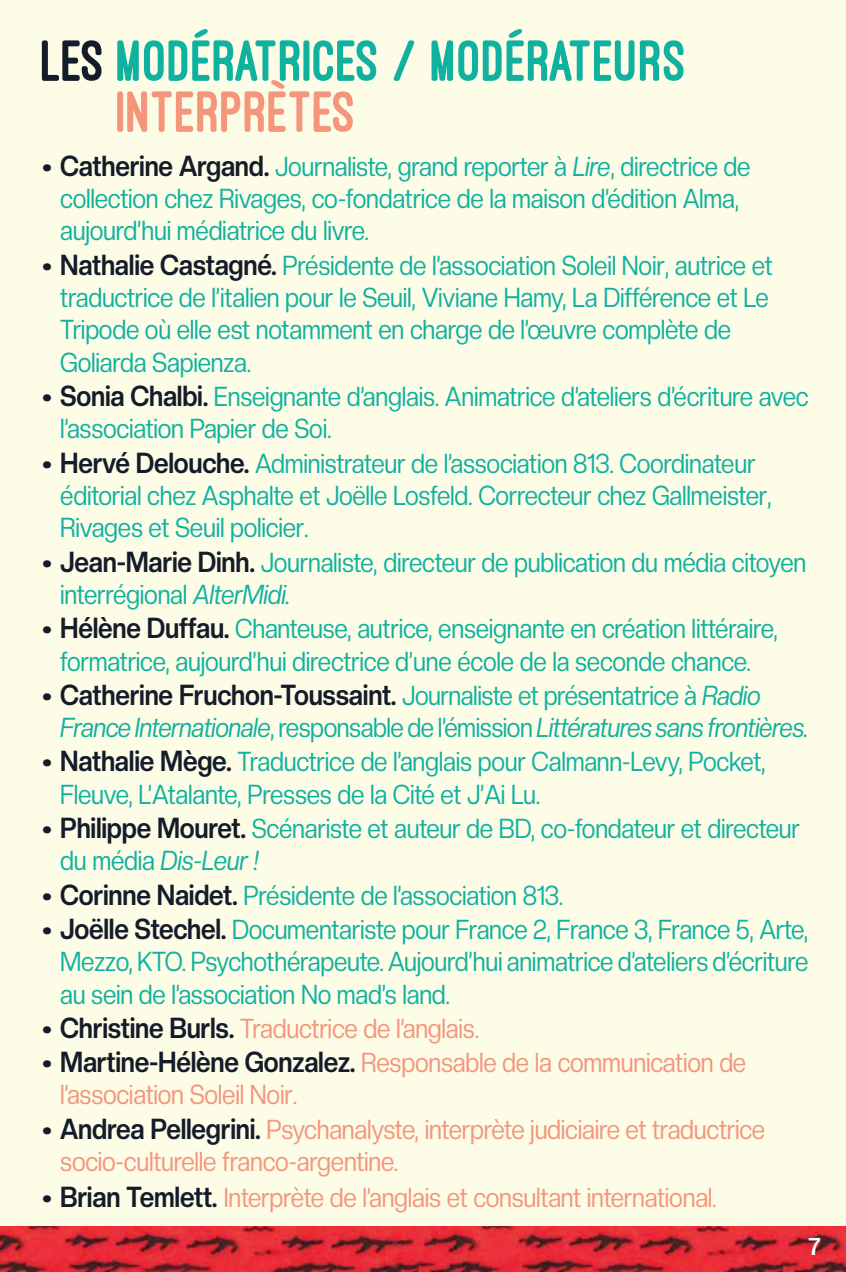
<style>
.page{position:relative;width:846px;height:1272px;background:#fff}
.page>*{position:absolute;margin:0;border:0;box-sizing:border-box;transform-origin:0 0}
.t1{font:800 60px/51px "Ostrich Sans";color:#11b1a0}
.t2{font:700 28.5px "Creato Display";letter-spacing:-.01em;color:#141b29}
.t3{font:27px/32.4px "Creato Display";letter-spacing:-.01em;color:#11b1a0;scale:.9 1}
.t4{font:27px/32.4px "Creato Display";letter-spacing:-.01em;color:#f4957c;scale:.9 1}
.t5{font:italic 27px "Creato Display";letter-spacing:-.02em;color:#11b1a0;scale:.9 1}
.t6{font:700 24px "Creato Display";color:#fff}
.s1{color:#141b29}
.s2{color:#f4957c}
.s3{font-weight:700;font-size:28.5px;color:#141b29}
.s4{font-style:italic}
.s5{font-weight:400;font-size:27px;color:#11b1a0}
.s6{font-weight:400;font-style:italic;font-size:27px;color:#11b1a0}
.s7{font-style:normal}
</style>
<div class="page">
<div style="left:0;top:0;width:845px;height:1272px;background:#fcfce7"></div>
<img style="left:0;top:1226px;width:845px;height:46px">
<h1 class="t1" style="left:117px;top:36px;width:571px;text-indent:-75px"><span class="s1">LES</span> MODÉRATRICES / MODÉRATEURS<br><span class="s2">INTERPRÈTES</span></h1>
<p class="t3" style="left:60px;top:149px;width:768px;text-indent:-18px"><span class="s3">• Catherine Argand.</span> Journaliste, grand reporter à <span class="s4">Lire</span>, directrice de collection chez Rivages, co-fondatrice de la maison d’édition Alma, aujourd’hui médiatrice du livre.</p>
<p class="t3" style="left:60px;top:248px;width:792px;text-indent:-18px"><span class="s3">• Nathalie Castagné.</span> Présidente de l’association Soleil Noir, autrice et traductrice de l’italien pour le Seuil, Viviane Hamy, La Différence et Le Tripode où elle est notamment en charge de l’œuvre complète de Goliarda Sapienza.</p>
<p class="t3" style="left:60px;top:380px;width:832px;text-indent:-18px"><span class="s3">• Sonia Chalbi.</span> Enseignante d’anglais. Animatrice d’ateliers d’écriture avec l’association Papier de Soi.</p>
<p class="t3" style="left:60px;top:446px;width:791px;text-indent:-18px"><span class="s3">• Hervé Delouche.</span> Administrateur de l’association 813. Coordinateur éditorial chez Asphalte et Joëlle Losfeld. Correcteur chez Gallmeister,<br>Rivages et Seuil policier.</p>
<p class="t3" style="left:60px;top:545px;width:830px;text-indent:-18px"><span class="s3">• Jean-Marie Dinh.</span> Journaliste, directeur de publication du média citoyen interrégional <span class="s4">AlterMidi.</span></p>
<p class="t3" style="left:42px;top:612px;width:818px;text-align:center"><span class="s3">• Hélène Duffau.</span> Chanteuse, autrice, enseignante en création littéraire, formatrice, aujourd’hui directrice d’une école de la seconde chance.</p>
<p class="t2" style="left:42px;top:678px;width:719px">• Catherine Fruchon-Toussaint. <span class="s5">Journaliste et présentatrice à</span> <span class="s6">Radio</span></p>
<p class="t5" style="left:60px;top:712px;width:832px">France Internationale<span class="s7">, responsable de l’émission</span> Littératures sans frontières.</p>
<p class="t3" style="left:60px;top:745px;width:785px;text-indent:-18px"><span class="s3">• Nathalie Mège.</span> Traductrice de l’anglais pour Calmann-Levy, Pocket,<br>Fleuve, L’Atalante, Presses de la Cité et J’Ai Lu.</p>
<p class="t3" style="left:60px;top:812px;width:823px;text-indent:-18px"><span class="s3">• Philippe Mouret.</span> Scénariste et auteur de BD, co-fondateur et directeur du média <span class="s4">Dis-Leur !</span></p>
<p class="t3" style="left:42px;top:878px;width:580px"><span class="s3">• Corinne Naidet.</span> Présidente de l’association 813.</p>
<p class="t3" style="left:60px;top:913px;width:832px;text-align:justify;text-indent:-18px"><span class="s3">• Joëlle Stechel.</span> Documentariste pour France 2, France 3, France 5, Arte, Mezzo, KTO. Psychothérapeute. Aujourd’hui animatrice d’ateliers d’écriture au sein de l’association No mad’s land.</p>
<p class="t4" style="left:42px;top:1012px;width:487px"><span class="s3">• Christine Burls.</span> Traductrice de l’anglais.</p>
<p class="t4" style="left:60px;top:1046px;width:763px;text-indent:-18px"><span class="s3">• Martine-Hélène Gonzalez.</span> Responsable de la communication de l’association Soleil Noir.</p>
<p class="t4" style="left:60px;top:1112px;width:784px;text-indent:-18px"><span class="s3">• Andrea Pellegrini.</span> Psychanalyste, interprète judiciaire et traductrice socio-culturelle franco-argentine.</p>
<p class="t4" style="left:42px;top:1181px;width:750px"><span class="s3">• Brian Temlett.</span> Interprète de l’anglais et consultant international.</p>
<p class="t6" style="left:808px;top:1232px;width:14px">7</p>
</div>
